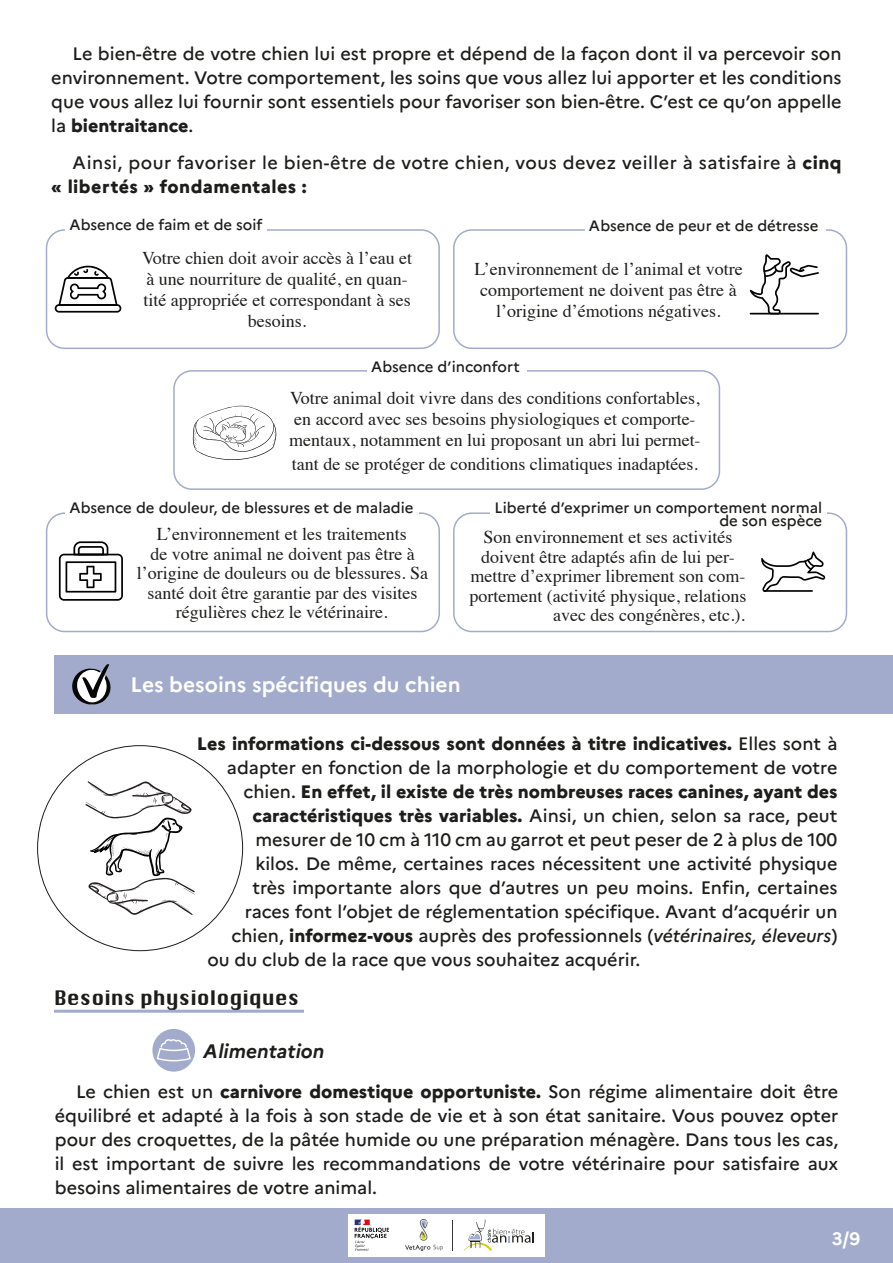
<style>
.page{position:relative;width:893px;height:1263px;background:#fff}
.page>*{position:absolute;margin:0;border:0;box-sizing:border-box;transform-origin:0 0}
.marianne_titre{font:700 21px "Marianne";color:#fff}
.Titres_soulignés{font:19.5px "Krungthep";color:#1d1d1b}
.marianne_corps_de_te{font:italic 700 19.5px "Marianne";color:#1d1d1b}
.marianne_corps_de_te-2{font:500 18px/24px "Marianne";color:#1d1d1b;text-align:justify}
._5_liberté{font:18px/21px "Times";color:#1d1d1b;text-align:center}
.marianne_corps_de_te-3{font:800 18px "Marianne";color:#1d1d1b}
.marianne_corps_de_te-4{font:500 18px/24px "Marianne";letter-spacing:.025em;color:#1d1d1b}
.marianne_corps_de_te-5{font:700 18px "Marianne";color:#fff}
.marianne_corps_de_te-6{font:500 15px "Marianne";color:#1d1d1b}
.s1{font-weight:800}
.s2{font-weight:500}
.s3{font-style:italic}
</style>
<div class="page">
<svg style="left:55px;top:266px;width:66px;height:47px"></svg>
<div style="left:46px;top:229px;width:394px;height:120px;border:2px solid #a2abcc;border-radius:18px"></div>
<div style="left:65px;top:218px;width:202px;height:19px;background:#fff"></div>
<div style="left:453px;top:229px;width:394px;height:120px;border:2px solid #a2abcc;border-radius:18px"></div>
<div style="left:585px;top:220px;width:240px;height:19px;background:#fff"></div>
<svg style="left:750px;top:254px;width:69px;height:59px"></svg>
<hr style="left:750px;top:313px;width:69px;height:1px;background:#020203">
<svg style="left:193px;top:406px;width:83px;height:54px"></svg>
<div style="left:173px;top:370px;width:547px;height:120px;border:2px solid #a2abcc;border-radius:18px"></div>
<div style="left:367px;top:361px;width:160px;height:18px;background:#fff"></div>
<div style="left:46px;top:512px;width:394px;height:120px;border:2px solid #a2abcc;border-radius:18px"></div>
<div style="left:65px;top:501px;width:354px;height:19px;background:#fff"></div>
<svg style="left:59px;top:541px;width:64px;height:60px"></svg>
<div style="left:453px;top:512px;width:394px;height:120px;border:2px solid #a2abcc;border-radius:18px"></div>
<div style="left:490px;top:501px;width:336px;height:28px;background:#fff"></div>
<svg style="left:761px;top:551px;width:64px;height:40px"></svg>
<hr style="left:763px;top:590px;width:50px;height:2px;background:#020203">
<div style="left:54px;top:655px;width:839px;height:59px;background:#a2abcc"></div>
<svg style="left:72px;top:664px;width:39px;height:40px"></svg>
<svg style="left:85px;top:781px;width:110px;height:134px"></svg>
<div style="left:0;top:1209px;width:893px;height:54px;background:#a2abcc"></div>
<div style="left:349px;top:1214px;width:195px;height:42px;background:#fff"></div>
<svg style="left:355px;top:1219px;width:34px;height:32px"></svg>
<img style="left:405px;top:1220px;width:37px;height:31px">
<svg style="left:464px;top:1219px;width:70px;height:32px"></svg>
<hr style="left:453px;top:1220px;width:1px;height:31px;background:#343336">
<hr style="left:54px;top:1010px;width:250px;height:3px;background:#a2abcc">
<div style="left:152px;top:1029px;width:43px;height:43px;background:#a2abcc;border-radius:50%"></div>
<svg style="left:157px;top:1039px;width:34px;height:22px"></svg>
<p class="marianne_corps_de_te-2" style="left:51px;top:42px;width:792px;text-indent:21px">Le bien-être de votre chien lui est propre et dépend de la façon dont il va percevoir son environnement. Votre comportement, les soins que vous allez lui apporter et les conditions que vous allez lui fournir sont essentiels pour favoriser son bien-être. C’est ce qu’on appelle la <span class="s1">bientraitance</span>.</p>
<p class="marianne_corps_de_te-4" style="left:51px;top:151px;width:792px;text-indent:21px">Ainsi, pour favoriser le bien-être de votre chien, vous devez veiller à satisfaire à <span class="s1">cinq « libertés » fondamentales :</span></p>
<p class="marianne_corps_de_te-6" style="left:69px;top:215px;width:195px">Absence de faim et de soif</p>
<p class="_5_liberté" style="left:142px;top:246px;width:272px">Votre chien doit avoir accès à l’eau et à une nourriture de qualité, en quan&shy;tité appropriée et correspondant à ses besoins.</p>
<p class="marianne_corps_de_te-6" style="left:589px;top:217px;width:231px">Absence de peur et de détresse</p>
<p class="_5_liberté" style="left:474px;top:257px;width:270px">L’environnement de l’animal et votre comportement ne doivent pas être à l’origine d’émotions négatives.</p>
<p class="marianne_corps_de_te-6" style="left:371px;top:357px;width:150px">Absence d’inconfort</p>
<p class="_5_liberté" style="left:289px;top:386px;width:413px;text-align:left">Votre animal doit vivre dans des conditions confortables, en accord avec ses besoins physiologiques et comporte&shy;mentaux, notamment en lui proposant un abri lui permet-</p>
<p class="_5_liberté" style="left:292px;top:452px;width:407px">tant de se protéger de conditions climatiques inadaptées.</p>
<p class="marianne_corps_de_te-6" style="left:69px;top:498px;width:345px">Absence de douleur, de blessures et de maladie</p>
<p class="_5_liberté" style="left:137px;top:523px;width:293px;line-height:19.5px">L’environnement et les traitements<br>de votre animal ne doivent pas être à l’origine de douleurs ou de blessures. Sa santé doit être garantie par des visites régulières chez le vétérinaire.</p>
<p class="marianne_corps_de_te-6" style="left:495px;top:498px;width:329px">Liberté d’exprimer un comportement normal</p>
<p class="marianne_corps_de_te-6" style="left:719px;top:511px;width:104px">de son espèce</p>
<p class="_5_liberté" style="left:483px;top:525px;width:250px">Son environnement et ses activités</p>
<p class="_5_liberté" style="left:481px;top:545px;width:255px">doivent être adaptés afin de lui per-</p>
<p class="_5_liberté" style="left:470px;top:564px;width:276px">mettre d’exprimer librement son com-</p>
<p class="_5_liberté" style="left:469px;top:584px;width:278px">portement (activité physique, relations</p>
<p class="_5_liberté" style="left:553px;top:603px;width:193px">avec des congénères, etc.).</p>
<p class="marianne_titre" style="left:131px;top:672px;width:332px">Les besoins spécifiques du chien</p>
<p class="marianne_corps_de_te-3" style="left:197px;top:732px;width:642px">Les informations ci-dessous sont données à titre indicatives. <span class="s2">Elles sont à</span></p>
<p class="marianne_corps_de_te-2" style="left:227px;top:755px;width:612px">adapter en fonction de la morphologie et du comportement de votre</p>
<p class="marianne_corps_de_te-3" style="left:243px;top:780px;width:596px"><span class="s2">chien.</span> En effet, il existe de très nombreuses races canines, ayant des</p>
<p class="marianne_corps_de_te-3" style="left:252px;top:804px;width:586px">caractéristiques très variables. <span class="s2">Ainsi, un chien, selon sa race, peut</span></p>
<p class="marianne_corps_de_te-2" style="left:255px;top:827px;width:583px">mesurer de 10 cm à 110 cm au garrot et peut peser de 2 à plus de 100</p>
<p class="marianne_corps_de_te-2" style="left:255px;top:851px;width:583px">kilos. De même, certaines races nécessitent une activité physique</p>
<p class="marianne_corps_de_te-2" style="left:252px;top:875px;width:587px">très importante alors que d’autres un peu moins. Enfin, certaines</p>
<p class="marianne_corps_de_te-2" style="left:245px;top:899px;width:594px">races font l’objet de réglementation spécifique. Avant d’acquérir un</p>
<p class="marianne_corps_de_te-2" style="left:231px;top:923px;width:608px">chien, <span class="s1">informez-vous</span> auprès des professionnels (<span class="s3">vétérinaires, éleveurs</span>)</p>
<p class="marianne_corps_de_te-2" style="left:207px;top:947px;width:434px">ou du club de la race que vous souhaitez acquérir.</p>
<p class="Titres_soulignés" style="left:54px;top:987px;width:247px">Besoins physiologiques</p>
<p class="marianne_corps_de_te" style="left:204px;top:1039px;width:122px">Alimentation</p>
<p class="marianne_corps_de_te-2" style="left:55px;top:1079px;width:785px;text-indent:21px">Le chien est un <span class="s1">carnivore domestique opportuniste.</span> Son régime alimentaire doit être équilibré et adapté à la fois à son stade de vie et à son état sanitaire. Vous pouvez opter pour des croquettes, de la pâtée humide ou une préparation ménagère. Dans tous les cas, il est important de suivre les recommandations de votre vétérinaire pour satisfaire aux besoins alimentaires de votre animal.</p>
<p class="marianne_corps_de_te-5" style="left:832px;top:1228px;width:30px">3/9</p>
</div>
